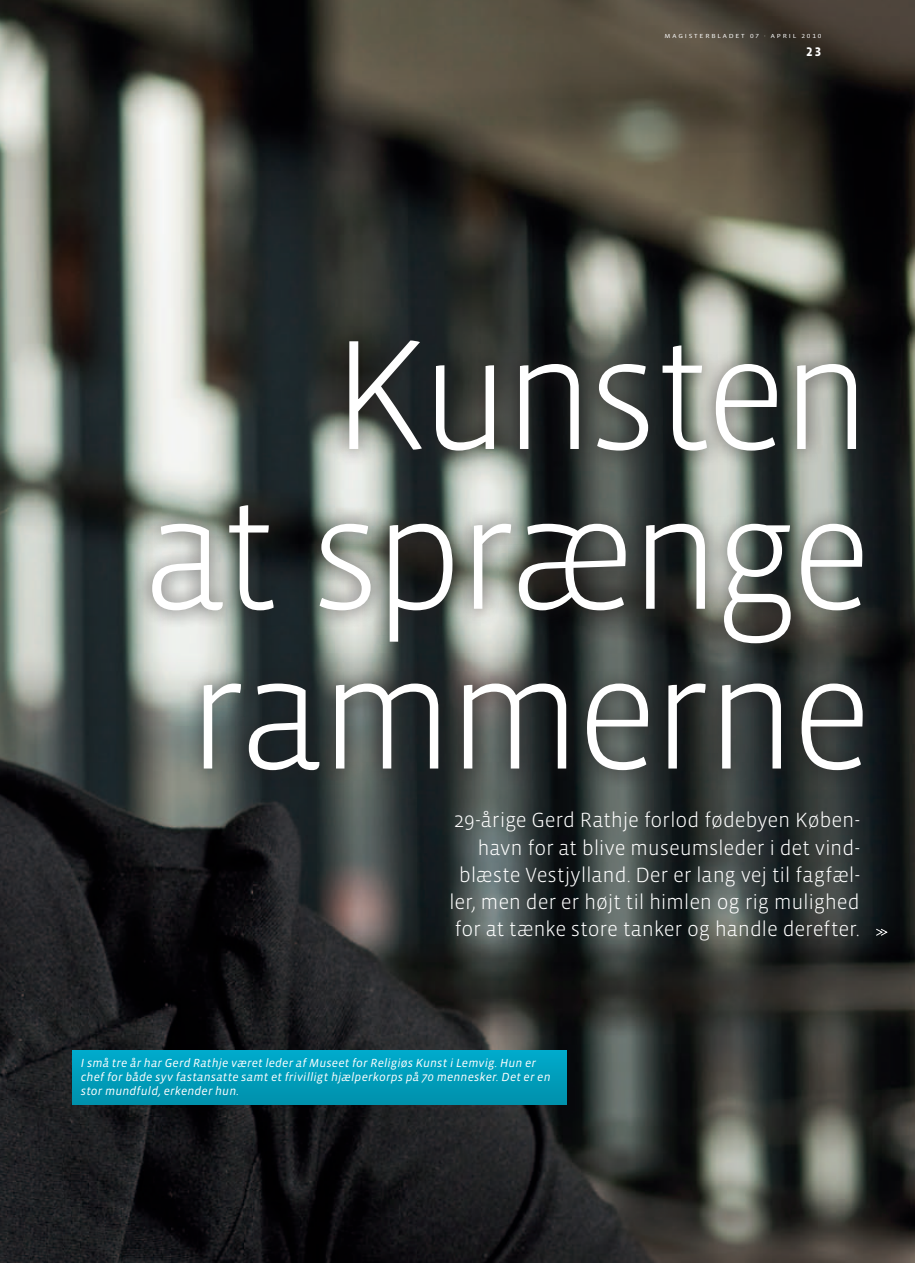
<style>
.page{position:relative;width:915px;height:1263px;background:#fff}
.page>*{position:absolute;margin:0;border:0;box-sizing:border-box;transform-origin:0 0}
.t1{font:300 159.75px/159.8px "Vista Sans OT";letter-spacing:-.045em;color:#fff;text-align:justify}
.t2{font:300 21px/27px "Vista Sans OT";letter-spacing:-.01em;color:#fff;text-align:right}
.t3{font:700 12.75px "Vista Sans OT";color:#fff}
.t4{font:italic 12px/14.2px "Vista Sans OT";letter-spacing:.01em;color:#fff}
.t5{font:6px "Vista Sans OT";letter-spacing:.25em;color:#fff;scale:1.2 1}
</style>
<div class="page">
<img style="left:0;top:0;width:914px;height:1263px">
<div style="left:132px;top:320px;width:747px;height:467px;background:#231f20;opacity:.8"></div>
<div style="left:72px;top:1050px;width:494px;height:54px;background:linear-gradient(to bottom,#00abcc,#0091ac)"></div>
<svg style="left:875px;top:928px;width:12px;height:8px"></svg>
<p class="t5" style="left:664px;top:33px;width:132px">MAGIS TERBLAD ET 07 · AP RIL 2010</p>
<p class="t3" style="left:805px;top:45px;width:17px">23</p>
<h1 class="t1" style="left:143px;top:318px;width:730px;text-indent:188px">Kunsten at sprænge rammerne</h1>
<p class="t2" style="left:449px;top:807px;width:412px">29-årige Gerd Rathje forlod fødebyen Køben&shy;havn for at blive museumsleder i det vind&shy;blæste Vestjylland. Der er lang vej til fagfæl&shy;ler, men der er højt til himlen og rig mulighed for at tænke store tanker og handle derefter.</p>
<p class="t4" style="left:81px;top:1056px;width:471px">I små tre år har Gerd Rathje været leder af Museet for Religiøs Kunst i Lemvig. Hun er chef for både syv fastansatte samt et frivilligt hjælperkorps på 70 mennesker. Det er en stor mundfuld, erkender hun.</p>
</div>
